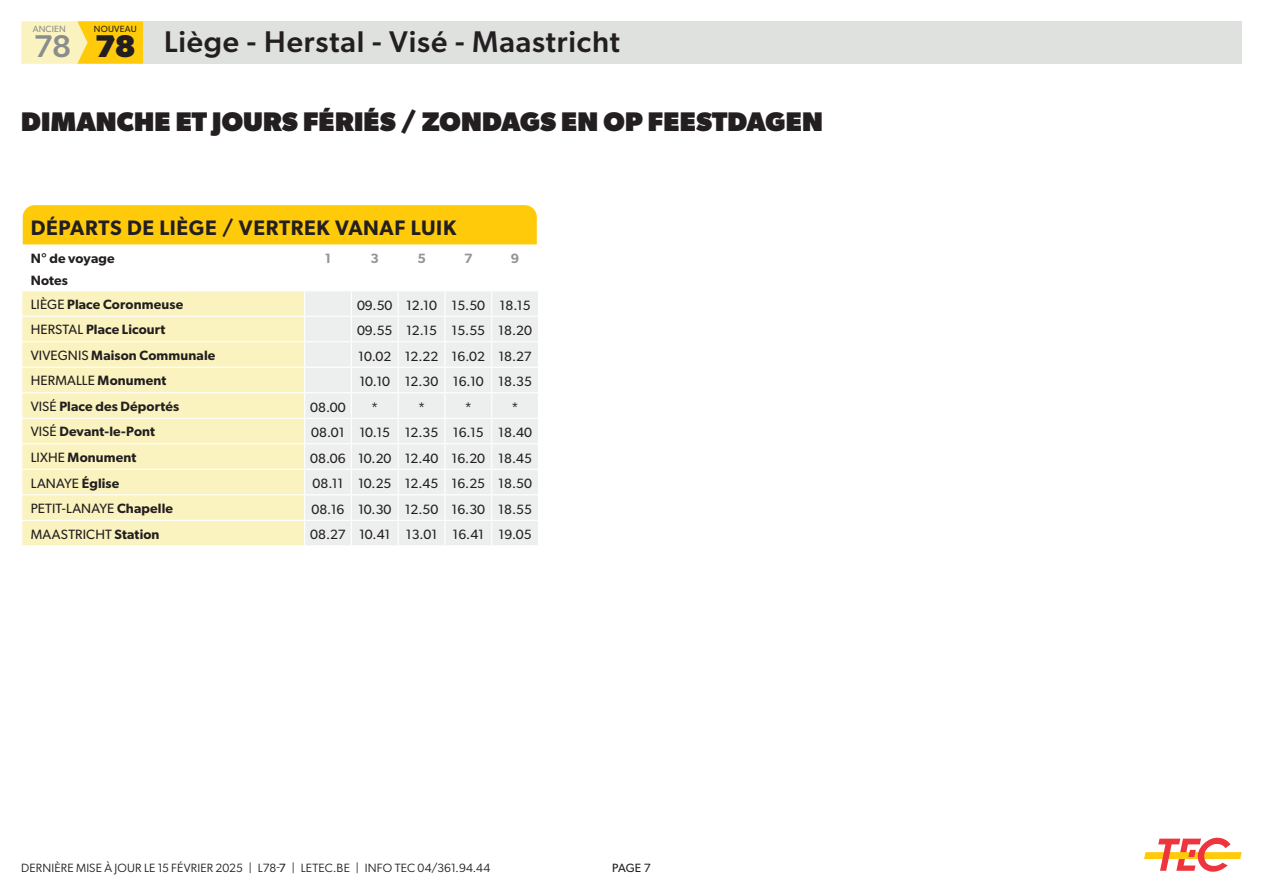
<style>
.page{position:relative;width:1263px;height:893px;background:#fff}
.page>*{position:absolute;margin:0;border:0;box-sizing:border-box;transform-origin:0 0}
.t1{font:500 31.5px "Gibson";color:#8a8d8e}
.t2{font:700 31.5px "Gibson";color:#231f20}
.t3{font:500 30px "Gibson";letter-spacing:.025em;color:#231f20}
.t4{font:800 27px "Gibson";letter-spacing:.01em;color:#231f20}
.t5{font:600 21px "Gibson";letter-spacing:.03em;color:#231f20}
.t6{font:13.5px "Gibson";color:#231f20}
.t7{font:600 13.5px "Gibson";letter-spacing:.01em;color:#231f20}
.t8{font:600 13.5px "Gibson";color:#939598}
.t9{font:12px "Gibson";letter-spacing:.01em;color:#231f20}
.t10{font:12px "Gibson";color:#231f20}
.t11{font:9px "Gibson";letter-spacing:.025em;color:#231f20}
.t12{font:9px "Gibson";letter-spacing:.025em;color:#8a8d8e}
.s1{font-weight:400}
.s2{font-weight:600}
.s3{font-style:inherit}
</style>
<div class="page">
<div style="left:143px;top:21px;width:1099px;height:43px;background:#dfe1df"></div>
<div style="left:77px;top:21px;width:66px;height:43px;background:#feca0a"></div>
<svg style="left:21px;top:21px;width:67px;height:43px;background:#fbefb1"></svg>
<svg style="left:1144px;top:837px;width:98px;height:35px"></svg>
<svg style="left:22px;top:204px;width:516px;height:341px"></svg>
<p class="t12" style="left:33px;top:24px;width:35px">ANCIEN</p>
<p class="t11" style="left:94px;top:24px;width:44px">NOUVEAU</p>
<h1 class="t2" style="left:95px;top:28px;width:42px">78</h1>
<h1 class="t1" style="left:34px;top:27px;width:39px">78</h1>
<h2 class="t3" style="left:164px;top:23px;width:457px">Liège - Herstal - Visé - Maastricht</h2>
<p class="t4" style="left:21px;top:105px;width:803px">DIMANCHE ET JOURS FÉRIÉS / ZONDAGS EN OP FEESTDAGEN</p>
<p class="t5" style="left:31px;top:215px;width:427px">DÉPARTS DE LIÈGE / VERTREK VANAF LUIK</p>
<p class="t7" style="left:31px;top:250px;width:85px">N° de voyage</p>
<p class="t8" style="left:325px;top:250px;width:8px">1</p>
<p class="t8" style="left:371px;top:250px;width:10px">3</p>
<p class="t8" style="left:417px;top:250px;width:10px">5</p>
<p class="t8" style="left:464px;top:250px;width:10px">7</p>
<p class="t8" style="left:511px;top:250px;width:10px">9</p>
<p class="t7" style="left:31px;top:272px;width:39px">Notes</p>
<p class="t7" style="left:31px;top:296px;width:154px"><span class="s1">LIÈGE</span> Place Coronmeuse</p>
<p class="t6" style="left:357px;top:297px;width:37px">09.50</p>
<p class="t6" style="left:406px;top:297px;width:32px">12.10</p>
<p class="t6" style="left:451px;top:297px;width:35px">15.50</p>
<p class="t6" style="left:500px;top:297px;width:32px">18.15</p>
<p class="t7" style="left:31px;top:322px;width:136px"><span class="s1">HERSTAL</span> Place Licourt</p>
<p class="t6" style="left:357px;top:322px;width:37px">09.55</p>
<p class="t6" style="left:406px;top:322px;width:32px">12.15</p>
<p class="t6" style="left:451px;top:322px;width:35px">15.55</p>
<p class="t6" style="left:498px;top:322px;width:35px">18.20</p>
<p class="t7" style="left:31px;top:347px;width:186px"><span class="s1">VIVEGNIS</span> Maison Communale</p>
<p class="t6" style="left:358px;top:348px;width:35px">10.02</p>
<p class="t6" style="left:405px;top:348px;width:35px">12.22</p>
<p class="t6" style="left:452px;top:348px;width:35px">16.02</p>
<p class="t6" style="left:498px;top:348px;width:35px">18.27</p>
<p class="t6" style="left:31px;top:373px;width:137px">HERMALLE <span class="s2">Monument</span></p>
<p class="t6" style="left:359px;top:373px;width:32px">10.10</p>
<p class="t6" style="left:405px;top:373px;width:35px">12.30</p>
<p class="t6" style="left:453px;top:373px;width:32px">16.10</p>
<p class="t6" style="left:498px;top:373px;width:35px">18.35</p>
<p class="t7" style="left:31px;top:398px;width:150px"><span class="s1">VISÉ</span> Place des Déportés</p>
<p class="t6" style="left:310px;top:399px;width:37px">08.00</p>
<p class="t6" style="left:371px;top:399px;width:9px">*</p>
<p class="t6" style="left:418px;top:399px;width:9px">*</p>
<p class="t6" style="left:465px;top:399px;width:9px">*</p>
<p class="t6" style="left:512px;top:399px;width:9px">*</p>
<p class="t7" style="left:31px;top:424px;width:126px"><span class="s1">VISÉ</span> Devant-le-Pont</p>
<p class="t6" style="left:311px;top:424px;width:35px">08.01</p>
<p class="t6" style="left:359px;top:424px;width:32px">10.15</p>
<p class="t6" style="left:405px;top:424px;width:35px">12.35</p>
<p class="t6" style="left:453px;top:424px;width:32px">16.15</p>
<p class="t6" style="left:498px;top:424px;width:35px">18.40</p>
<p class="t7" style="left:31px;top:449px;width:107px"><span class="s1">LIXHE</span> Monument</p>
<p class="t6" style="left:310px;top:450px;width:37px">08.06</p>
<p class="t6" style="left:358px;top:450px;width:35px">10.20</p>
<p class="t6" style="left:405px;top:450px;width:35px">12.40</p>
<p class="t6" style="left:451px;top:450px;width:35px">16.20</p>
<p class="t6" style="left:498px;top:450px;width:35px">18.45</p>
<p class="t6" style="left:31px;top:475px;width:90px">LANAYE <span class="s2">Église</span></p>
<p class="t6" style="left:312px;top:475px;width:32px">08.11</p>
<p class="t6" style="left:358px;top:475px;width:35px">10.25</p>
<p class="t6" style="left:405px;top:475px;width:35px">12.45</p>
<p class="t6" style="left:451px;top:475px;width:35px">16.25</p>
<p class="t6" style="left:498px;top:475px;width:35px">18.50</p>
<p class="t6" style="left:31px;top:500px;width:144px">PETIT-LANAYE <span class="s2">Chapelle</span></p>
<p class="t6" style="left:311px;top:501px;width:35px">08.16</p>
<p class="t6" style="left:358px;top:501px;width:35px">10.30</p>
<p class="t6" style="left:405px;top:501px;width:35px">12.50</p>
<p class="t6" style="left:451px;top:501px;width:35px">16.30</p>
<p class="t6" style="left:498px;top:501px;width:35px">18.55</p>
<p class="t6" style="left:31px;top:526px;width:130px">MAASTRICHT <span class="s2">Station</span></p>
<p class="t6" style="left:310px;top:526px;width:37px">08.27</p>
<p class="t6" style="left:359px;top:526px;width:33px">10.41</p>
<p class="t6" style="left:406px;top:526px;width:33px">13.01</p>
<p class="t6" style="left:452px;top:526px;width:33px">16.41</p>
<p class="t6" style="left:498px;top:526px;width:35px">19.05</p>
<p class="t9" style="left:21px;top:859px;width:471px">DERNIÈRE MISE À JOUR LE 15 FÉVRIER 2025 | L78-<span class="s3">7</span> | LETEC.BE | INFO TEC 04/361.94.44</p>
<p class="t10" style="left:612px;top:860px;width:40px">PAGE 7</p>
</div>
